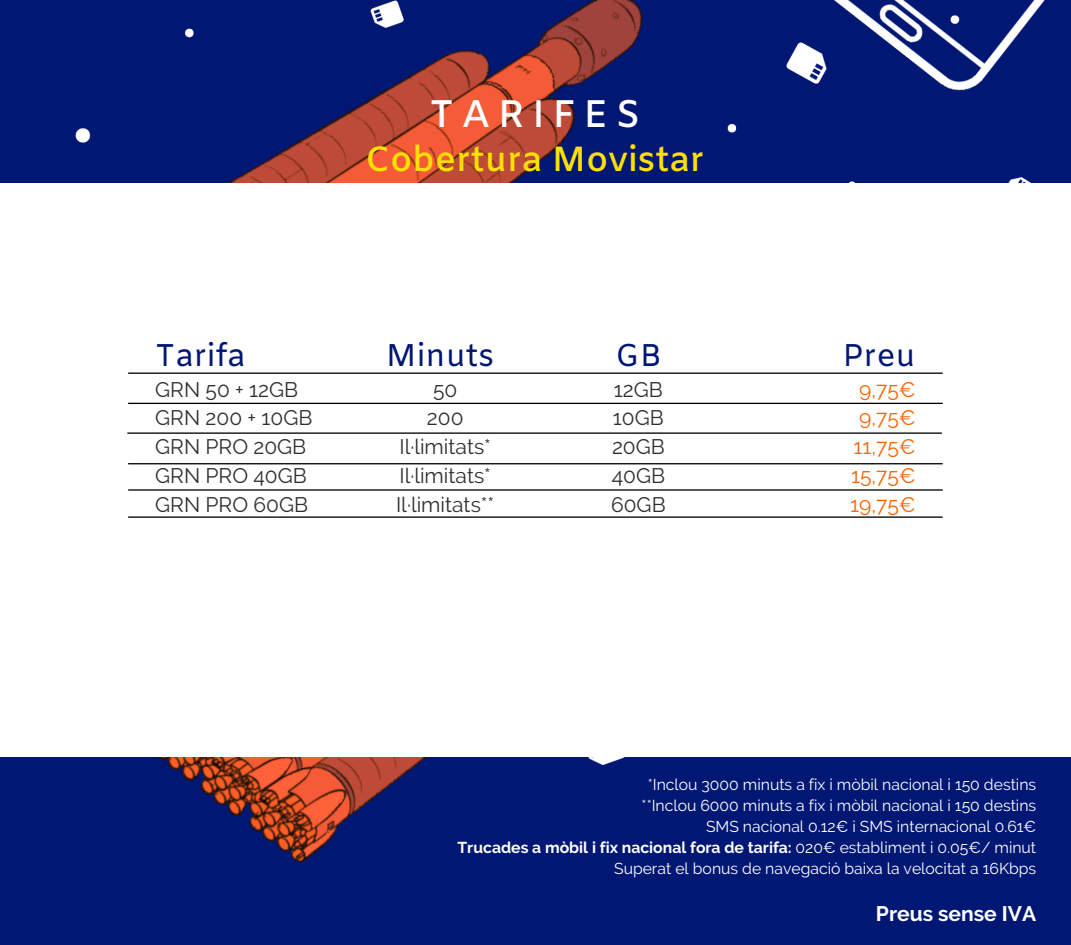
<style>
.page{position:relative;width:1071px;height:945px;background:#fff}
.page>*{position:absolute;margin:0;border:0;box-sizing:border-box;transform-origin:0 0}
.t1{font:600 38.5px "Amiko";letter-spacing:.2em;color:#fff}
.t2{font:600 35px "Amiko";color:#fce004}
.t3{font:31.5px "Amiko";color:#001674}
.t4{font:21px "Raleway";color:#2f2f2f}
.t5{font:21px "Raleway";color:#fc6404}
.t6{font:700 21px "Raleway";color:#fff}
.t7{font:15.75px "Raleway";color:#fff}
.t8{font:700 15.75px "Raleway";color:#fff}
.s1{font-weight:400}
</style>
<div class="page">
<img style="left:0;top:0;width:1071px;height:182px">
<img style="left:0;top:757px;width:1070px;height:188px">
<hr style="left:129px;top:403px;width:813px;height:1px;background:#000">
<hr style="left:128px;top:432px;width:814px;height:2px;background:#000">
<hr style="left:129px;top:463px;width:813px;height:1px;background:#000">
<hr style="left:129px;top:489px;width:813px;height:2px;background:#000">
<hr style="left:129px;top:516px;width:813px;height:2px;background:#000">
<hr style="left:129px;top:373px;width:813px;height:1px;background:#000">
<p class="t1" style="left:429px;top:92px;width:212px">TARIFES</p>
<p class="t2" style="left:365px;top:138px;width:341px">Cobertura Movistar</p>
<p class="t3" style="left:155px;top:337px;width:92px">Tarifa</p>
<p class="t3" style="left:386px;top:337px;width:110px">Minuts</p>
<p class="t3" style="left:615px;top:337px;width:48px">GB</p>
<p class="t3" style="left:843px;top:337px;width:75px">Preu</p>
<p class="t4" style="left:155px;top:377px;width:144px">GRN 50 + 12GB</p>
<p class="t4" style="left:155px;top:406px;width:159px">GRN 200 + 10GB</p>
<p class="t4" style="left:155px;top:435px;width:153px">GRN PRO 20GB</p>
<p class="t4" style="left:155px;top:463px;width:153px">GRN PRO 40GB</p>
<p class="t4" style="left:155px;top:492px;width:154px">GRN PRO 60GB</p>
<p class="t4" style="left:614px;top:377px;width:50px">12GB</p>
<p class="t4" style="left:613px;top:406px;width:52px">10GB</p>
<p class="t4" style="left:612px;top:435px;width:54px">20GB</p>
<p class="t4" style="left:612px;top:463px;width:55px">40GB</p>
<p class="t4" style="left:611px;top:492px;width:56px">60GB</p>
<p class="t5" style="left:859px;top:377px;width:58px">9,75€</p>
<p class="t5" style="left:859px;top:406px;width:58px">9,75€</p>
<p class="t5" style="left:854px;top:435px;width:64px">11,75€</p>
<p class="t5" style="left:851px;top:463px;width:66px">15,75€</p>
<p class="t5" style="left:850px;top:492px;width:67px">19,75€</p>
<p class="t4" style="left:433px;top:377px;width:26px">50</p>
<p class="t4" style="left:427px;top:406px;width:38px">200</p>
<p class="t4" style="left:399px;top:435px;width:93px">Il·limitats*</p>
<p class="t4" style="left:399px;top:463px;width:93px">Il·limitats*</p>
<p class="t4" style="left:396px;top:492px;width:100px">Il·limitats**</p>
<p class="t7" style="left:648px;top:775px;width:390px">*Inclou 3000 minuts a fix i mòbil nacional i 150 destins</p>
<p class="t7" style="left:642px;top:796px;width:396px">**Inclou 6000 minuts a fix i mòbil nacional i 150 destins</p>
<p class="t7" style="left:706px;top:817px;width:332px">SMS nacional 0.12€ i SMS internacional 0.61€</p>
<p class="t8" style="left:458px;top:838px;width:580px">Trucades a mòbil i fix nacional fora de tarifa: <span class="s1">020€ establiment i 0.05€/ minut</span></p>
<p class="t7" style="left:614px;top:859px;width:424px">Superat el bonus de navegació baixa la velocitat a 16Kbps</p>
<p class="t6" style="left:876px;top:901px;width:162px">Preus sense IVA</p>
</div>
